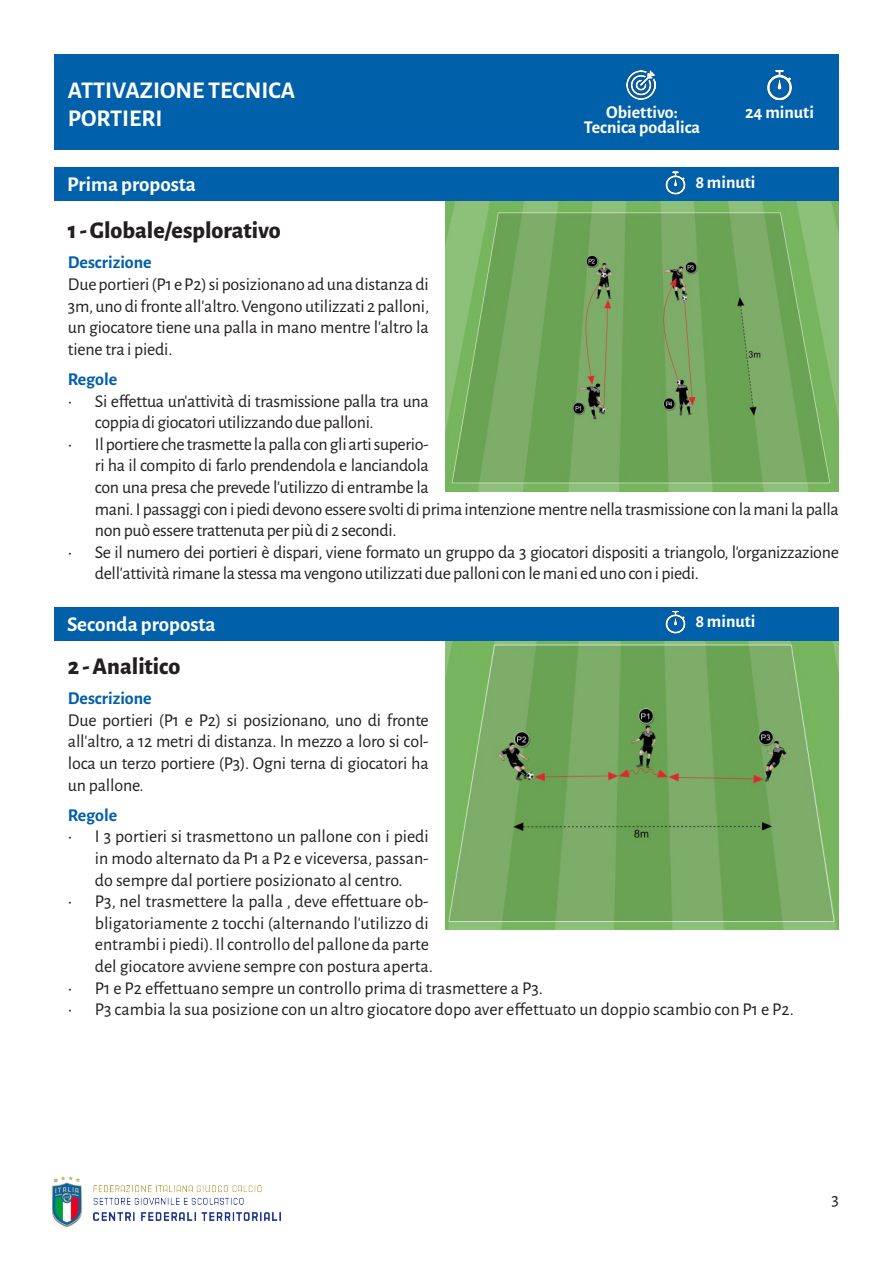
<style>
.page{position:relative;width:893px;height:1263px;background:#fff}
.page>*{position:absolute;margin:0;border:0;box-sizing:border-box;transform-origin:0 0}
.t1{font:800 24px "Alegreya Sans";color:#231f20}
.t2{font:700 24px "Alegreya Sans";color:#fff}
.t3{font:700 21px "Alegreya Sans";color:#fff}
.t4{font:18px/21.6px "Alegreya Sans";letter-spacing:-.02em;color:#231f20;text-align:justify}
.t5{font:18px/21.6px "Alegreya Sans";color:#231f20}
.t6{font:700 18px "Alegreya Sans";color:#fff}
.t7{font:700 18px "Alegreya Sans";color:#0060a9}
</style>
<div class="page">
<img style="left:93px;top:1185px;width:187px;height:36px">
<img style="left:51px;top:1176px;width:31px;height:51px">
<div style="left:54px;top:54px;width:785px;height:96px;background:#0060a9"></div>
<img style="left:767px;top:70px;width:26px;height:30px">
<img style="left:627px;top:71px;width:29px;height:29px">
<img style="left:446px;top:201px;width:393px;height:290px">
<img style="left:446px;top:640px;width:393px;height:290px">
<div style="left:54px;top:168px;width:785px;height:33px;background:#0060a9"></div>
<img style="left:665px;top:172px;width:21px;height:23px">
<div style="left:54px;top:607px;width:785px;height:33px;background:#0060a9"></div>
<img style="left:665px;top:611px;width:21px;height:23px">
<p class="t2" style="left:68px;top:72px;width:229px">ATTIVAZIONE TECNICA</p>
<p class="t2" style="left:68px;top:101px;width:96px">PORTIERI</p>
<p class="t6" style="left:606px;top:99px;width:73px">Obiettivo:</p>
<p class="t6" style="left:584px;top:114px;width:118px">Tecnica podalica</p>
<p class="t6" style="left:745px;top:99px;width:70px">24 minuti</p>
<p class="t3" style="left:67px;top:169px;width:130px">Prima proposta</p>
<p class="t6" style="left:695px;top:169px;width:62px">8 minuti</p>
<p class="t1" style="left:68px;top:212px;width:214px">1 - Globale/esplorativo</p>
<p class="t7" style="left:68px;top:249px;width:85px">Descrizione</p>
<p class="t4" style="left:68px;top:273px;width:363px">Due portieri (P1 e P2) si posizionano ad una distanza di 3m, uno di fronte all’altro. Vengono utilizzati 2 palloni, un giocatore tiene una palla in mano mentre l’altro la tiene tra i piedi.</p>
<p class="t7" style="left:68px;top:366px;width:51px">Regole</p>
<p class="t4" style="left:95px;top:389px;width:335px;text-indent:-27px">• Si effettua un’attività di trasmissione palla tra una coppia di giocatori utilizzando due palloni.</p>
<p class="t4" style="left:95px;top:432px;width:745px;text-align:left;text-indent:-27px">• Il portiere che trasmette la palla con gli arti superio-<br>ri ha il compito di farlo prendendola e lanciandola<br>con una presa che prevede l’utilizzo di entrambe la<br>mani. I passaggi con i piedi devono essere svolti di prima intenzione mentre nella trasmissione con la mani la palla non può essere trattenuta per più di 2 secondi.</p>
<p class="t4" style="left:95px;top:540px;width:745px;text-indent:-27px">• Se il numero dei portieri è dispari, viene formato un gruppo da 3 giocatori dispositi a triangolo, l’organizzazione dell’attività rimane la stessa ma vengono utilizzati due palloni con le mani ed uno con i piedi.</p>
<p class="t3" style="left:67px;top:608px;width:150px">Seconda proposta</p>
<p class="t6" style="left:695px;top:608px;width:62px">8 minuti</p>
<p class="t1" style="left:68px;top:648px;width:114px">2 - Analitico</p>
<p class="t7" style="left:68px;top:685px;width:85px">Descrizione</p>
<p class="t4" style="left:68px;top:708px;width:362px">Due portieri (P1 e P2) si posizionano, uno di fronte all’altro, a 12 metri di distanza. In mezzo a loro si col&shy;loca un terzo portiere (P3). Ogni terna di giocatori ha un pallone.</p>
<p class="t7" style="left:68px;top:802px;width:51px">Regole</p>
<p class="t4" style="left:95px;top:825px;width:335px;text-indent:-27px">• I 3 portieri si trasmettono un pallone con i piedi in modo alternato da P1 a P2 e viceversa, passan&shy;do sempre dal portiere posizionato al centro.</p>
<p class="t5" style="left:95px;top:890px;width:339px;text-indent:-27px">• P3, nel trasmettere la palla , deve effettuare ob&shy;bligatoriamente 2 tocchi (alternando l’utilizzo di entrambi i piedi). Il controllo del pallone da parte del giocatore avviene sempre con postura aperta.</p>
<p class="t5" style="left:68px;top:976px;width:476px">• P1 e P2 effettuano sempre un controllo prima di trasmettere a P3.</p>
<p class="t5" style="left:68px;top:998px;width:727px">• P3 cambia la sua posizione con un altro giocatore dopo aver effettuato un doppio scambio con P1 e P2.</p>
<p class="t4" style="left:831px;top:1188px;width:9px">3</p>
</div>
